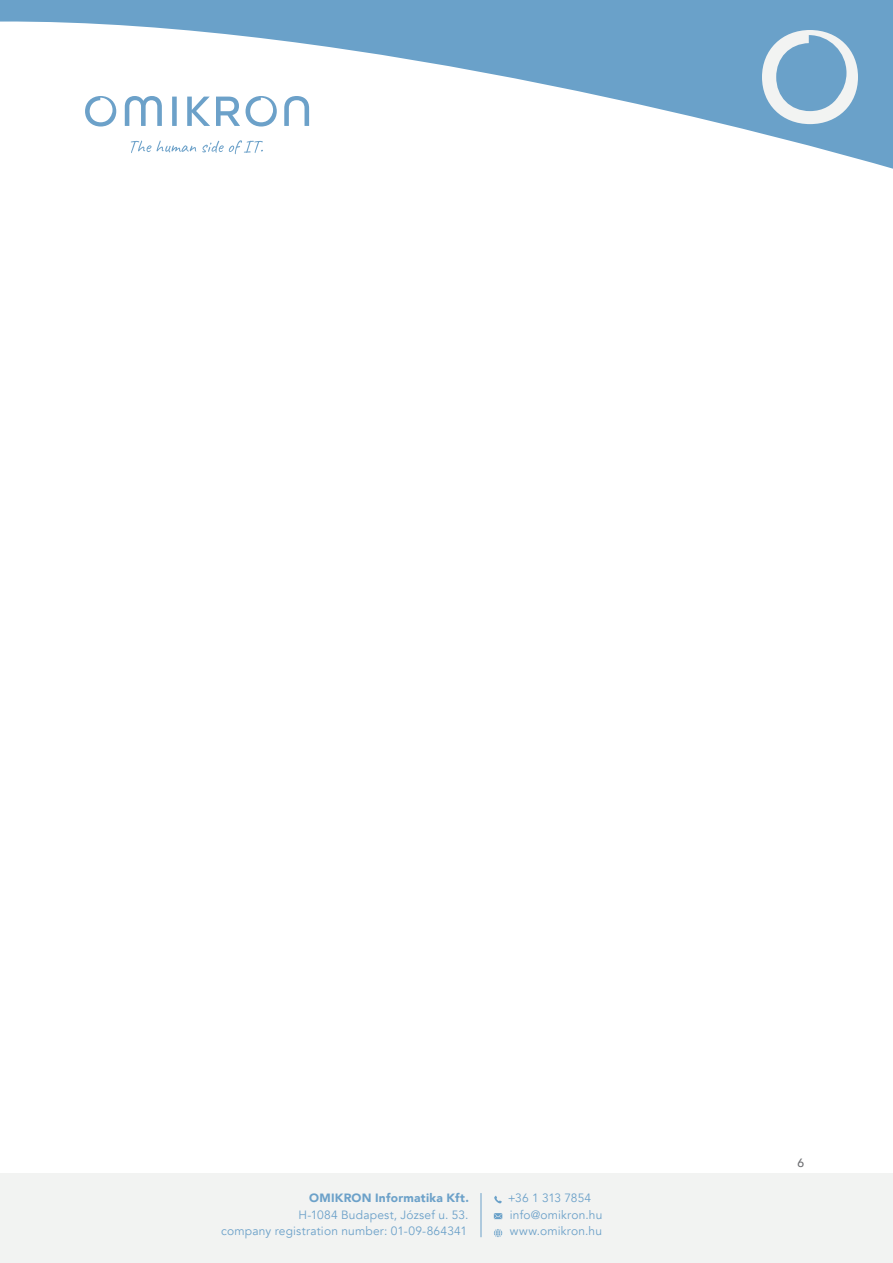
<style>
.page{position:relative;width:893px;height:1263px;background:#fff}
.page>*{position:absolute;margin:0;border:0;box-sizing:border-box;transform-origin:0 0}
.t1{font:12px/16.5px "Avenir";letter-spacing:.015em;color:#6ca1c9;text-align:right}
.t2{font:900 12px "Avenir";letter-spacing:.02em;color:#6ca1c9}
.t3{font:500 12px "Avenir";color:#6d6e71}
</style>
<div class="page">
<div style="left:0;top:1174px;width:893px;height:89px;background:#f2f3f2"></div>
<svg style="left:494px;top:1196px;width:8px;height:7px"></svg>
<svg style="left:494px;top:1213px;width:8px;height:6px"></svg>
<svg style="left:494px;top:1229px;width:8px;height:8px"></svg>
<hr style="left:481px;top:1193px;width:1px;height:44px;background:#6ca1c9">
<svg style="left:0;top:0;width:893px;height:169px"></svg>
<svg style="left:762px;top:30px;width:96px;height:94px"></svg>
<svg style="left:85px;top:96px;width:224px;height:31px"></svg>
<svg style="left:131px;top:140px;width:132px;height:14px"></svg>
<p class="t2" style="left:309px;top:1187px;width:161px">OMIKRON Informatika Kft.</p>
<p class="t1" style="left:221px;top:1206px;width:249px">H-1084 Budapest, József u. 53.<br>company registration number: 01-09-864341</p>
<p class="t1" style="left:508px;top:1190px;width:96px;text-align:left">+36 1 313 7854 info@omikron.hu www.omikron.hu</p>
<p class="t3" style="left:797px;top:1152px;width:8px">6</p>
</div>
